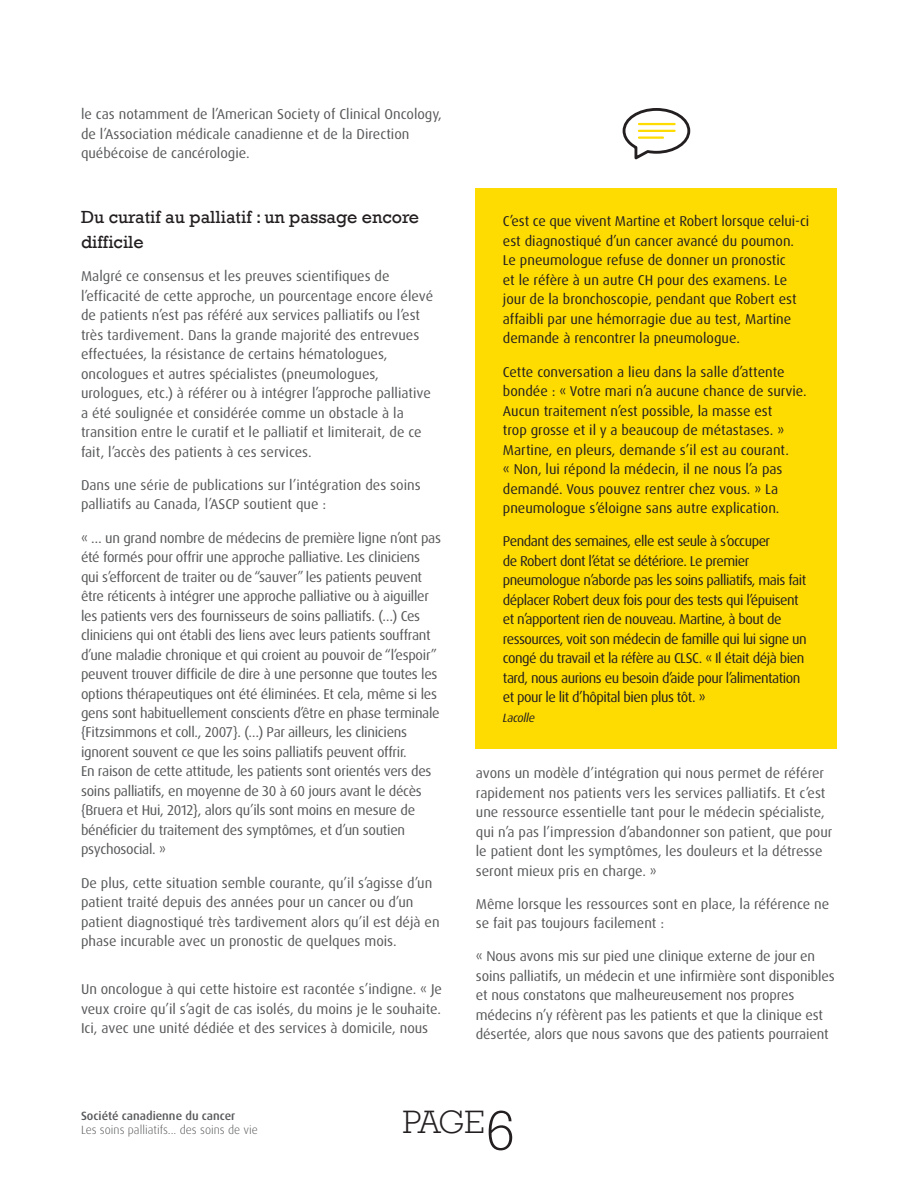
<style>
.page{position:relative;width:918px;height:1188px;background:#fff}
.page>*{position:absolute;margin:0;border:0;box-sizing:border-box;transform-origin:0 0}
.t1{font:300 33.3px "Rockwell";color:#231f20}
.t2{font:18px/25.5px "Rockwell";color:#231f20}
.t3{font:14.25px/19.5px "Dax OT";letter-spacing:-.01em;color:#57585a}
.t4{font:14.25px/19.5px "Dax OT";letter-spacing:-.005em;color:#231f20}
.t5{font:14.25px/19.5px "Dax OT";letter-spacing:-.035em;color:#231f20}
.t6{font:300 12px "Dax OT";color:#57585a}
.t7{font:500 12px "Dax OT";color:#57585a}
.t8{font:italic 12px "Dax OT";letter-spacing:-.03em;color:#231f20}
.s1{font-size:57px}
</style>
<div class="page">
<div style="left:476px;top:188px;width:361px;height:561px;background:#ffdc01"></div>
<svg style="left:622px;top:108px;width:69px;height:52px"></svg>
<hr style="left:639px;top:123px;width:36px;height:2px;background:#ffdc01">
<hr style="left:639px;top:130px;width:36px;height:2px;background:#ffdc01">
<hr style="left:639px;top:137px;width:24px;height:2px;background:#ffdc01">
<p class="t3" style="left:81px;top:105px;width:362px">le cas notamment de l’American Society of Clinical Oncology, de l’Association médicale canadienne et de la Direction québécoise de cancérologie.</p>
<p class="t2" style="left:81px;top:204px;width:340px">Du curatif au palliatif : un passage encore difficile</p>
<p class="t3" style="left:81px;top:267px;width:354px">Malgré ce consensus et les preuves scientifiques de l’efficacité de cette approche, un pourcentage encore élevé de patients n’est pas référé aux services palliatifs ou l’est très tardivement. Dans la grande majorité des entrevues effectuées, la résistance de certains hématologues, oncologues et autres spécialistes (pneumologues, urologues, etc.) à référer ou à intégrer l’approche palliative a été soulignée et considérée comme un obstacle à la transition entre le curatif et le palliatif et limiterait, de ce fait, l’accès des patients à ces services.</p>
<p class="t3" style="left:81px;top:475px;width:341px">Dans une série de publications sur l’intégration des soins palliatifs au Canada, l’ASCP soutient que :</p>
<p class="t3" style="left:81px;top:528px;width:362px">« … un grand nombre de médecins de première ligne n’ont pas été formés pour offrir une approche palliative. Les cliniciens qui s’efforcent de traiter ou de “sauver” les patients peuvent être réticents à intégrer une approche palliative ou à aiguiller les patients vers des fournisseurs de soins palliatifs. (…) Ces cliniciens qui ont établi des liens avec leurs patients souffrant d’une maladie chronique et qui croient au pouvoir de “l’espoir” peuvent trouver difficile de dire à une personne que toutes les options thérapeutiques ont été éliminées. Et cela, même si les gens sont habituellement conscients d’être en phase terminale {Fitzsimmons et coll., 2007}. (…) Par ailleurs, les cliniciens ignorent souvent ce que les soins palliatifs peuvent offrir.<br>En raison de cette attitude, les patients sont orientés vers des soins palliatifs, en moyenne de 30 à 60 jours avant le décès {Bruera et Hui, 2012}, alors qu’ils sont moins en mesure de bénéficier du traitement des symptômes, et d’un soutien psychosocial. »</p>
<p class="t3" style="left:81px;top:873px;width:360px">De plus, cette situation semble courante, qu’il s’agisse d’un patient traité depuis des années pour un cancer ou d’un patient diagnostiqué très tardivement alors qu’il est déjà en phase incurable avec un pronostic de quelques mois.</p>
<p class="t3" style="left:81px;top:980px;width:363px;text-align:justify">Un oncologue à qui cette histoire est racontée s’indigne. « Je veux croire qu’il s’agit de cas isolés, du moins je le souhaite.<br>Ici, avec une unité dédiée et des services à domicile, nous</p>
<p class="t4" style="left:503px;top:212px;width:308px">C’est ce que vivent Martine et Robert lorsque celui-ci est diagnostiqué d’un cancer avancé du poumon.<br>Le pneumologue refuse de donner un pronostic<br>et le réfère à un autre CH pour des examens. Le jour de la bronchoscopie, pendant que Robert est affaibli par une hémorragie due au test, Martine demande à rencontrer la pneumologue.</p>
<p class="t4" style="left:503px;top:362px;width:305px">Cette conversation a lieu dans la salle d’attente bondée : « Votre mari n’a aucune chance de survie.<br>Aucun traitement n’est possible, la masse est<br>trop grosse et il y a beaucoup de métastases. » Martine, en pleurs, demande s’il est au courant.<br>« Non, lui répond la médecin, il ne nous l’a pas demandé. Vous pouvez rentrer chez vous. » La pneumologue s’éloigne sans autre explication.</p>
<p class="t5" style="left:503px;top:532px;width:305px">Pendant des semaines, elle est seule à s’occuper<br>de Robert dont l’état se détériore. Le premier pneumologue n’aborde pas les soins palliatifs, mais fait déplacer Robert deux fois pour des tests qui l’épuisent et n’apportent rien de nouveau. Martine, à bout de ressources, voit son médecin de famille qui lui signe un congé du travail et la réfère au CLSC. « Il était déjà bien tard, nous aurions eu besoin d’aide pour l’alimentation et pour le lit d’hôpital bien plus tôt. »</p>
<p class="t8" style="left:503px;top:710px;width:34px">Lacolle</p>
<p class="t3" style="left:476px;top:764px;width:358px">avons un modèle d’intégration qui nous permet de référer rapidement nos patients vers les services palliatifs. Et c’est une ressource essentielle tant pour le médecin spécialiste, qui n’a pas l’impression d’abandonner son patient, que pour le patient dont les symptômes, les douleurs et la détresse seront mieux pris en charge. »</p>
<p class="t3" style="left:476px;top:894px;width:355px">Même lorsque les ressources sont en place, la référence ne se fait pas toujours facilement :</p>
<p class="t3" style="left:476px;top:947px;width:361px">« Nous avons mis sur pied une clinique externe de jour en soins palliatifs, un médecin et une infirmière sont disponibles et nous constatons que malheureusement nos propres médecins n’y réfèrent pas les patients et que la clinique est désertée, alors que nous savons que des patients pourraient</p>
<p class="t7" style="left:81px;top:1108px;width:156px">Société canadienne du cancer</p>
<p class="t6" style="left:81px;top:1122px;width:178px">Les soins palliatifs... des soins de vie</p>
<h1 class="t1" style="left:403px;top:1098px;width:114px">PAGE<span class="s1">6</span></h1>
</div>
